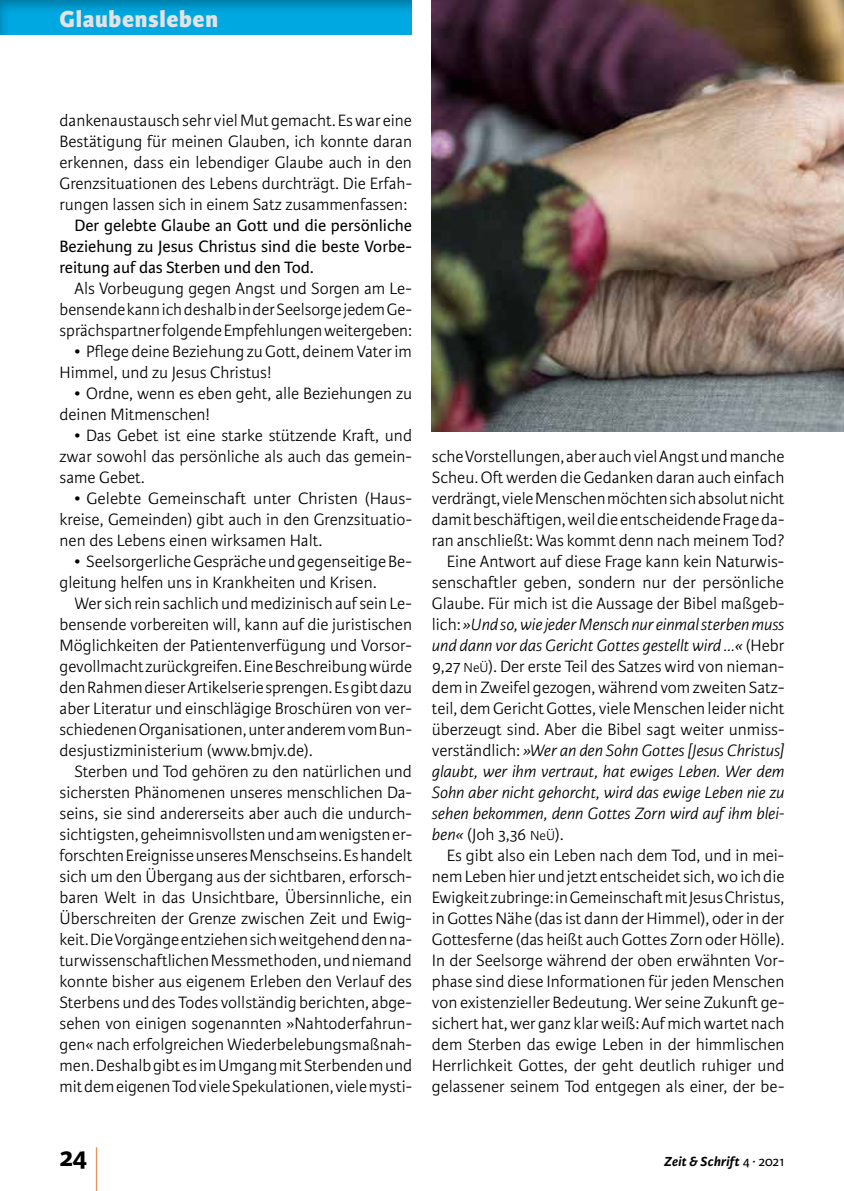
<style>
.page{position:relative;width:844px;height:1191px;background:#fff}
.page>*{position:absolute;margin:0;border:0;box-sizing:border-box;transform-origin:0 0}
.t1{font:300 59.5px "Karmina Sans Basic";color:#df7427;scale:.29 1}
.t2{font:700 28px "Karmina Sans Basic";color:#000}
.t3{font:800 24.5px "Karmina Sans Basic";letter-spacing:.025em;color:#e2e3e4}
.t4{font:300 17.5px/21px "Karmina Sans Basic";color:#000;text-align:justify}
.t5{font:italic 300 17.5px "Karmina Sans Basic";color:#000}
.t6{font:17.5px/21px "Karmina Sans Basic";color:#000;text-align:justify}
.t7{font:italic 700 14px "Karmina Sans Basic";letter-spacing:.015em;color:#000}
.s1{font-style:normal}
.s2{font-size:14px}
.s3{font-style:italic}
.s4{font-weight:400;font-style:normal}
</style>
<div class="page">
<div style="left:0;top:0;width:413px;height:35px;background:#000;opacity:.3"></div>
<img style="left:432px;top:0;width:411px;height:432px">
<h3 class="t3" style="left:60px;top:4px;width:160px">Glaubensleben</h3>
<p class="t4" style="left:60px;top:110px;width:354px">dankenaustausch sehr viel Mut gemacht. Es war eine Bestätigung für meinen Glauben, ich konnte daran erkennen, dass ein lebendiger Glaube auch in den Grenzsituationen des Lebens durchträgt. Die Erfah&shy;rungen lassen sich in einem Satz zusammenfassen:</p>
<p class="t6" style="left:60px;top:215px;width:354px;text-indent:15px">Der gelebte Glaube an Gott und die persönliche Beziehung zu Jesus Christus sind die beste Vorbe&shy;reitung auf das Sterben und den Tod.</p>
<p class="t4" style="left:60px;top:278px;width:354px;text-indent:15px">Als Vorbeugung gegen Angst und Sorgen am Le&shy;bensende kann ich deshalb in der Seelsorge jedem Ge&shy;sprächspartner folgende Empfehlungen weitergeben:</p>
<p class="t4" style="left:60px;top:341px;width:354px;text-indent:15px">• Pflege deine Beziehung zu Gott, deinem Vater im<br>Himmel, und zu Jesus Christus!</p>
<p class="t4" style="left:59px;top:383px;width:354px;text-indent:15px">• Ordne, wenn es eben geht, alle Beziehungen zu deinen Mitmenschen!</p>
<p class="t4" style="left:59px;top:425px;width:354px;text-indent:15px">• Das Gebet ist eine starke stützende Kraft, und zwar sowohl das persönliche als auch das gemein&shy;same Gebet.</p>
<p class="t4" style="left:60px;top:488px;width:354px;text-indent:15px">• Gelebte Gemeinschaft unter Christen (Haus&shy;kreise, Gemeinden) gibt auch in den Grenzsituatio&shy;nen des Lebens einen wirksamen Halt.</p>
<p class="t4" style="left:60px;top:551px;width:354px;text-indent:15px">• Seelsorgerliche Gespräche und gegenseitige Be&shy;gleitung helfen uns in Krankheiten und Krisen.</p>
<p class="t4" style="left:60px;top:593px;width:354px;text-indent:15px">Wer sich rein sachlich und medizinisch auf sein Le&shy;bensende vorbereiten will, kann auf die juristischen Möglichkeiten der Patientenverfügung und Vorsor&shy;gevollmacht zurückgreifen. Eine Beschreibung würde den Rahmen dieser Artikelserie sprengen. Es gibt dazu aber Literatur und einschlägige Broschüren von ver&shy;schiedenen Organisationen, unter anderem vom Bun&shy;desjustizministerium (www.bmjv.de).</p>
<p class="t4" style="left:60px;top:761px;width:354px;text-indent:15px">Sterben und Tod gehören zu den natürlichen und sichersten Phänomenen unseres menschlichen Da&shy;seins, sie sind andererseits aber auch die undurch&shy;sichtigsten, geheimnisvollsten und am wenigsten er&shy;forschten Ereignisse unseres Menschseins. Es handelt sich um den Übergang aus der sichtbaren, erforsch&shy;baren Welt in das Unsichtbare, Übersinnliche, ein Überschreiten der Grenze zwischen Zeit und Ewig&shy;keit. Die Vorgänge entziehen sich weitgehend den na&shy;turwissenschaftlichen Messmethoden, und niemand konnte bisher aus eigenem Erleben den Verlauf des Sterbens und des Todes vollständig berichten, abge&shy;sehen von einigen sogenannten »Nahtoderfahrun&shy;gen« nach erfolgreichen Wiederbelebungsmaßnah&shy;men. Deshalb gibt es im Umgang mit Sterbenden und mit dem eigenen Tod viele Spekulationen, viele mysti-</p>
<p class="t4" style="left:432px;top:446px;width:354px">sche Vorstellungen, aber auch viel Angst und manche</p>
<p class="t4" style="left:432px;top:467px;width:354px">Scheu. Oft werden die Gedanken daran auch einfach</p>
<p class="t4" style="left:432px;top:488px;width:354px">verdrängt, viele Menschen möchten sich absolut nicht</p>
<p class="t4" style="left:432px;top:509px;width:354px">damit beschäftigen, weil die entscheidende Frage da-</p>
<p class="t4" style="left:432px;top:530px;width:354px">ran anschließt: Was kommt denn nach meinem Tod?</p>
<p class="t4" style="left:446px;top:551px;width:339px">Eine Antwort auf diese Frage kann kein Naturwis-</p>
<p class="t4" style="left:432px;top:572px;width:353px">senschaftler geben, sondern nur der persönliche</p>
<p class="t4" style="left:432px;top:593px;width:354px">Glaube. Für mich ist die Aussage der Bibel maßgeb-</p>
<p class="t5" style="left:432px;top:615px;width:354px"><span class="s1">lich:</span> »Und so, wie jeder Mensch nur einmal sterben muss</p>
<p class="t5" style="left:432px;top:636px;width:354px">und dann vor das Gericht Gottes gestellt wird …« <span class="s1">(Hebr</span></p>
<p class="t4" style="left:432px;top:656px;width:354px">9,27 <span class="s2">NeÜ</span>). Der erste Teil des Satzes wird von nieman-</p>
<p class="t4" style="left:432px;top:677px;width:354px">dem in Zweifel gezogen, während vom zweiten Satz-</p>
<p class="t4" style="left:432px;top:698px;width:354px">teil, dem Gericht Gottes, viele Menschen leider nicht</p>
<p class="t4" style="left:432px;top:719px;width:354px">überzeugt sind. Aber die Bibel sagt weiter unmiss-</p>
<p class="t5" style="left:432px;top:741px;width:354px"><span class="s1">verständlich:</span> »Wer an den Sohn Gottes [Jesus Christus]</p>
<p class="t5" style="left:432px;top:762px;width:354px">glaubt, wer ihm vertraut, hat ewiges Leben. Wer dem</p>
<p class="t5" style="left:432px;top:783px;width:354px">Sohn aber nicht gehorcht, wird das ewige Leben nie zu</p>
<p class="t5" style="left:432px;top:804px;width:354px">sehen bekommen, denn Gottes Zorn wird auf ihm blei-</p>
<p class="t4" style="left:432px;top:824px;width:133px"><span class="s3">ben«</span> (Joh 3,36 <span class="s2">NeÜ</span>).</p>
<p class="t4" style="left:446px;top:845px;width:339px">Es gibt also ein Leben nach dem Tod, und in mei-</p>
<p class="t4" style="left:432px;top:866px;width:354px">nem Leben hier und jetzt entscheidet sich, wo ich die</p>
<p class="t4" style="left:432px;top:887px;width:354px">Ewigkeit zubringe: in Gemeinschaft mit Jesus Christus,</p>
<p class="t4" style="left:432px;top:908px;width:354px">in Gottes Nähe (das ist dann der Himmel), oder in der</p>
<p class="t4" style="left:432px;top:929px;width:354px">Gottesferne (das heißt auch Gottes Zorn oder Hölle).</p>
<p class="t4" style="left:432px;top:950px;width:354px">In der Seelsorge während der oben erwähnten Vor-</p>
<p class="t4" style="left:432px;top:971px;width:354px">phase sind diese Informationen für jeden Menschen</p>
<p class="t4" style="left:432px;top:992px;width:354px">von existenzieller Bedeutung. Wer seine Zukunft ge-</p>
<p class="t4" style="left:432px;top:1013px;width:354px">sichert hat, wer ganz klar weiß: Auf mich wartet nach</p>
<p class="t4" style="left:432px;top:1034px;width:354px">dem Sterben das ewige Leben in der himmlischen</p>
<p class="t4" style="left:432px;top:1055px;width:354px">Herrlichkeit Gottes, der geht deutlich ruhiger und</p>
<p class="t4" style="left:432px;top:1076px;width:354px">gelassener seinem Tod entgegen als einer, der be-</p>
<h2 class="t2" style="left:60px;top:1141px;width:29px">24</h2>
<h1 class="t1" style="left:94px;top:1140px;width:17px">|</h1>
<p class="t7" style="left:664px;top:1153px;width:121px">Zeit &amp; Schrift <span class="s4">4 ∙ 2021</span></p>
</div>
